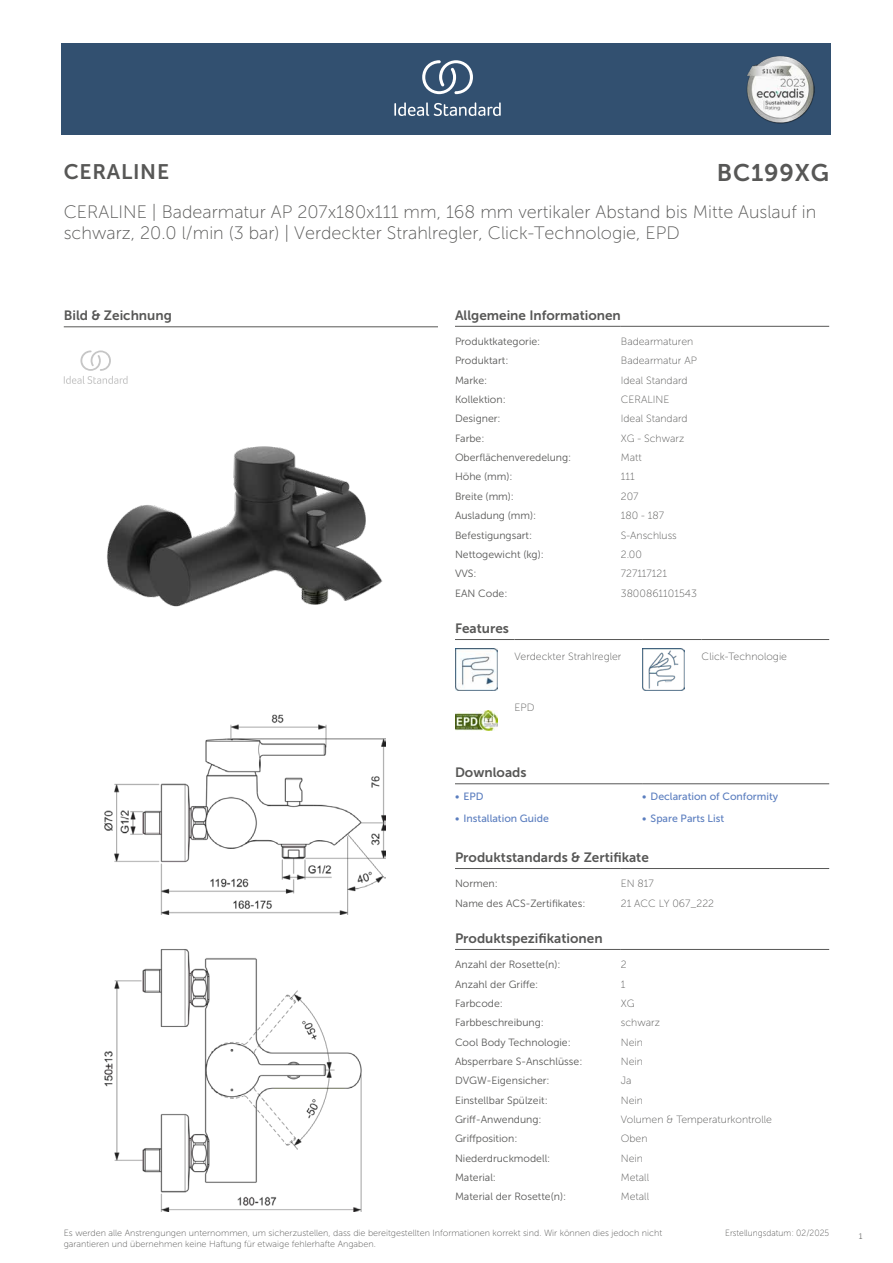
<style>
.page{position:relative;width:893px;height:1263px;background:#fff}
.page>*{position:absolute;margin:0;border:0;box-sizing:border-box;transform-origin:0 0}
.t1{font:24px "Museo Sans 700";letter-spacing:.035em;color:#575756}
.t2{font:21px "Museo Sans 700";letter-spacing:.035em;color:#575756}
.t3{font:18px/21.6px "Museo Sans 100";color:#575756}
.t4{font:13.5px "Museo Sans 700";color:#575756}
.t5{font:10.5px "Museo Sans 300";color:#575756}
.t6{font:10.5px "Museo Sans 100";color:#575756}
.t7{font:10.5px "Museo Sans 500";color:#5b7ebf}
.t8{font:9px/10.8px "Museo Sans 100";color:#575756}
.t9{font:9px "Museo Sans 100";color:#575756;scale:.95 1}
.t10{font:300 9px "Calibri";color:#575756;scale:.95 1}
</style>
<div class="page">
<div style="left:62px;top:43px;width:769px;height:91px;background:#325070"></div>
<hr style="left:455px;top:326px;width:166px;height:1px;background:#575756">
<hr style="left:621px;top:326px;width:208px;height:1px;background:#575756">
<hr style="left:455px;top:639px;width:59px;height:1px;background:#575756">
<hr style="left:514px;top:639px;width:128px;height:1px;background:#575756">
<hr style="left:642px;top:639px;width:60px;height:1px;background:#575756">
<hr style="left:702px;top:639px;width:127px;height:1px;background:#575756">
<img style="left:455px;top:648px;width:42px;height:43px">
<img style="left:642px;top:648px;width:43px;height:43px">
<img style="left:455px;top:710px;width:42px;height:21px">
<hr style="left:455px;top:783px;width:187px;height:1px;background:#575756">
<hr style="left:642px;top:783px;width:187px;height:1px;background:#575756">
<hr style="left:455px;top:868px;width:166px;height:1px;background:#575756">
<hr style="left:621px;top:868px;width:208px;height:1px;background:#575756">
<hr style="left:455px;top:949px;width:166px;height:1px;background:#575756">
<hr style="left:621px;top:949px;width:208px;height:1px;background:#575756">
<img style="left:104px;top:714px;width:282px;height:497px">
<hr style="left:64px;top:327px;width:374px;height:1px;background:#575756">
<svg style="left:64px;top:350px;width:64px;height:34px"></svg>
<img style="left:107px;top:446px;width:275px;height:161px">
<svg style="left:394px;top:102px;width:107px;height:14px"></svg>
<svg style="left:422px;top:60px;width:51px;height:34px"></svg>
<img style="left:746px;top:56px;width:68px;height:67px">
<h2 class="t2" style="left:64px;top:160px;width:107px">CERALINE</h2>
<h1 class="t1" style="left:717px;top:160px;width:114px">BC199XG</h1>
<h3 class="t3" style="left:64px;top:201px;width:754px">CERALINE | Badearmatur AP 207x180x111 mm, 168 mm vertikaler Abstand bis Mitte Auslauf in schwarz, 20.0 l/min (3 bar) | Verdeckter Strahlregler, Click-Technologie, EPD</h3>
<p class="t4" style="left:64px;top:308px;width:110px">Bild &amp; Zeichnung</p>
<p class="t4" style="left:455px;top:308px;width:167px">Allgemeine Informationen</p>
<p class="t5" style="left:455px;top:336px;width:87px">Produktkategorie:</p>
<p class="t6" style="left:621px;top:336px;width:74px">Badearmaturen</p>
<p class="t5" style="left:455px;top:355px;width:55px">Produktart:</p>
<p class="t6" style="left:621px;top:355px;width:78px">Badearmatur AP</p>
<p class="t5" style="left:455px;top:374px;width:34px">Marke:</p>
<p class="t6" style="left:621px;top:374px;width:68px">Ideal Standard</p>
<p class="t5" style="left:455px;top:394px;width:52px">Kollektion:</p>
<p class="t6" style="left:621px;top:394px;width:50px">CERALINE</p>
<p class="t5" style="left:455px;top:413px;width:47px">Designer:</p>
<p class="t6" style="left:621px;top:413px;width:68px">Ideal Standard</p>
<p class="t5" style="left:455px;top:432px;width:31px">Farbe:</p>
<p class="t6" style="left:621px;top:433px;width:65px">XG - Schwarz</p>
<p class="t5" style="left:455px;top:452px;width:118px">Oberflächenveredelung:</p>
<p class="t6" style="left:621px;top:452px;width:22px">Matt</p>
<p class="t5" style="left:455px;top:471px;width:59px">Höhe (mm):</p>
<p class="t6" style="left:621px;top:471px;width:15px">111</p>
<p class="t5" style="left:455px;top:491px;width:61px">Breite (mm):</p>
<p class="t6" style="left:621px;top:491px;width:19px">207</p>
<p class="t5" style="left:455px;top:510px;width:83px">Ausladung (mm):</p>
<p class="t6" style="left:621px;top:510px;width:45px">180 - 187</p>
<p class="t5" style="left:455px;top:529px;width:79px">Befestigungsart:</p>
<p class="t6" style="left:621px;top:529px;width:58px">S-Anschluss</p>
<p class="t5" style="left:455px;top:549px;width:90px">Nettogewicht (kg):</p>
<p class="t6" style="left:621px;top:549px;width:23px">2.00</p>
<p class="t5" style="left:455px;top:568px;width:23px">VVS:</p>
<p class="t6" style="left:621px;top:568px;width:48px">727117121</p>
<p class="t5" style="left:455px;top:587px;width:54px">EAN Code:</p>
<p class="t6" style="left:621px;top:587px;width:78px">3800861101543</p>
<p class="t4" style="left:455px;top:621px;width:55px">Features</p>
<p class="t6" style="left:514px;top:651px;width:108px">Verdeckter Strahlregler</p>
<p class="t6" style="left:702px;top:651px;width:87px">Click-Technologie</p>
<p class="t6" style="left:514px;top:702px;width:21px">EPD</p>
<p class="t4" style="left:455px;top:765px;width:73px">Downloads</p>
<p class="t7" style="left:455px;top:791px;width:30px">• EPD</p>
<p class="t7" style="left:642px;top:791px;width:138px">• Declaration of Conformity</p>
<p class="t7" style="left:455px;top:812px;width:95px">• Installation Guide</p>
<p class="t7" style="left:642px;top:812px;width:84px">• Spare Parts List</p>
<p class="t4" style="left:455px;top:850px;width:195px">Produktstandards &amp; Zertifikate</p>
<p class="t5" style="left:455px;top:878px;width:44px">Normen:</p>
<p class="t6" style="left:621px;top:878px;width:35px">EN 817</p>
<p class="t5" style="left:455px;top:897px;width:132px">Name des ACS-Zertifikates:</p>
<p class="t6" style="left:621px;top:897px;width:95px">21 ACC LY 067_222</p>
<p class="t4" style="left:455px;top:931px;width:149px">Produktspezifikationen</p>
<p class="t5" style="left:455px;top:959px;width:107px">Anzahl der Rosette(n):</p>
<p class="t6" style="left:621px;top:959px;width:7px">2</p>
<p class="t5" style="left:455px;top:978px;width:85px">Anzahl der Griffe:</p>
<p class="t6" style="left:621px;top:978px;width:6px">1</p>
<p class="t5" style="left:455px;top:997px;width:49px">Farbcode:</p>
<p class="t6" style="left:621px;top:998px;width:15px">XG</p>
<p class="t5" style="left:455px;top:1017px;width:90px">Farbbeschreibung:</p>
<p class="t6" style="left:621px;top:1017px;width:41px">schwarz</p>
<p class="t5" style="left:455px;top:1036px;width:117px">Cool Body Technologie:</p>
<p class="t6" style="left:621px;top:1036px;width:24px">Nein</p>
<p class="t5" style="left:455px;top:1056px;width:129px">Absperrbare S-Anschlüsse:</p>
<p class="t6" style="left:621px;top:1056px;width:24px">Nein</p>
<p class="t5" style="left:455px;top:1075px;width:96px">DVGW-Eigensicher:</p>
<p class="t6" style="left:621px;top:1075px;width:12px">Ja</p>
<p class="t5" style="left:455px;top:1094px;width:94px">Einstellbar Spülzeit:</p>
<p class="t6" style="left:621px;top:1094px;width:24px">Nein</p>
<p class="t5" style="left:455px;top:1114px;width:88px">Griff-Anwendung:</p>
<p class="t6" style="left:621px;top:1114px;width:153px">Volumen &amp; Temperaturkontrolle</p>
<p class="t5" style="left:455px;top:1133px;width:64px">Griffposition:</p>
<p class="t6" style="left:621px;top:1133px;width:28px">Oben</p>
<p class="t5" style="left:455px;top:1152px;width:97px">Niederdruckmodell:</p>
<p class="t6" style="left:621px;top:1152px;width:24px">Nein</p>
<p class="t5" style="left:455px;top:1172px;width:43px">Material:</p>
<p class="t6" style="left:621px;top:1172px;width:30px">Metall</p>
<p class="t5" style="left:455px;top:1191px;width:113px">Material der Rosette(n):</p>
<p class="t6" style="left:621px;top:1191px;width:30px">Metall</p>
<p class="t8" style="left:64px;top:1227px;width:600px">Es werden alle Anstrengungen unternommen, um sicherzustellen, dass die bereitgestellten Informationen korrekt sind. Wir können dies jedoch nicht garantieren und übernehmen keine Haftung für etwaige fehlerhafte Angaben.</p>
<p class="t9" style="left:725px;top:1228px;width:111px">Erstellungsdatum: 02/2025</p>
<p class="t10" style="left:858px;top:1230px;width:6px">1</p>
</div>
